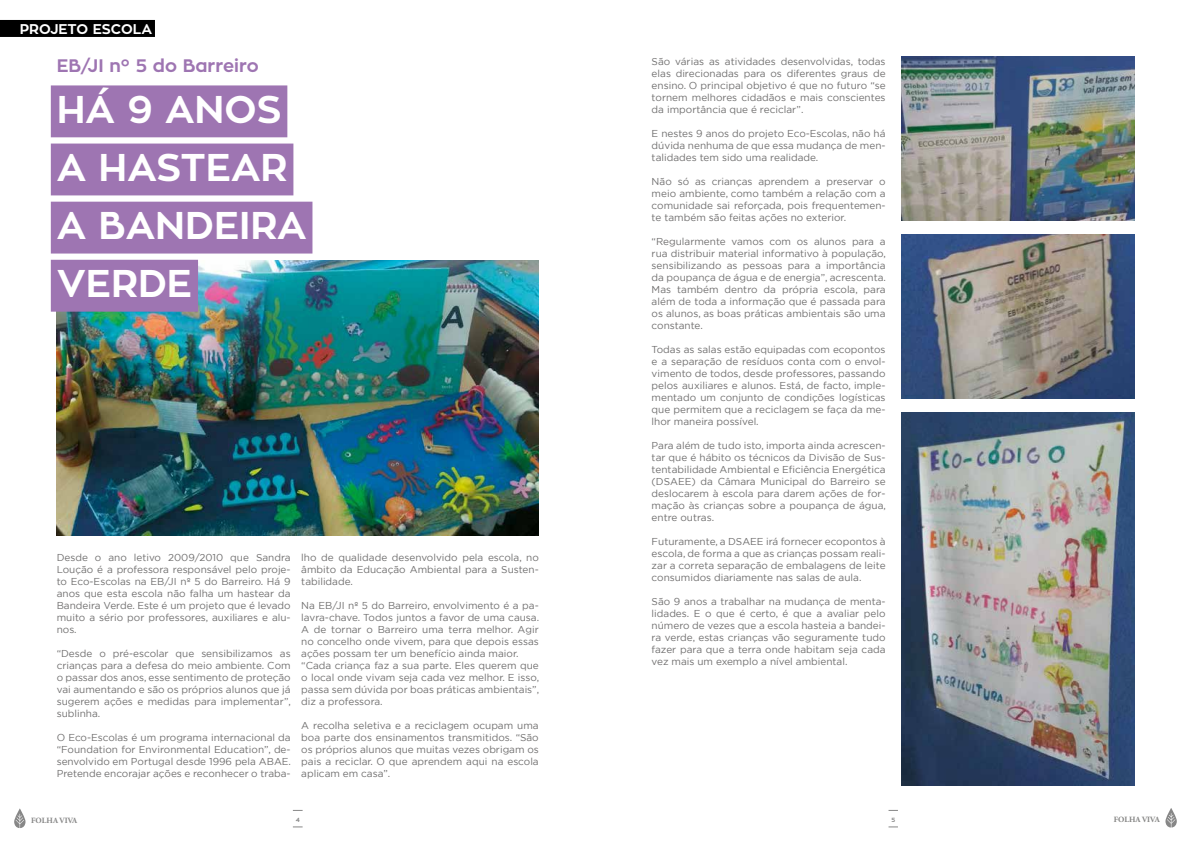
<style>
.page{position:relative;width:1191px;height:842px;background:#fff}
.page>*{position:absolute;margin:0;border:0;box-sizing:border-box;transform-origin:0 0}
.t1{font:700 38.4px/58.1px "Zona Pro";color:#fff}
.t2{font:700 18px "Zona Pro";color:#9e75b2}
.t3{font:700 14px "Zona Pro";color:#fff}
.t4{font:10px/12px "Gotham";color:#706f6f;text-align:justify}
.t5{font:700 8px "Adobe Garamond Pro";color:#878787}
.t6{font:700 8px "Adobe Garamond Pro";color:#858584}
.t7{font:700 6px "Zona Pro";color:#878787}
</style>
<div class="page">
<svg style="left:1165px;top:808px;width:11px;height:19px"></svg>
<svg style="left:14px;top:808px;width:12px;height:20px"></svg>
<div style="left:0;top:20px;width:155px;height:17px;background:#000"></div>
<img style="left:57px;top:261px;width:482px;height:275px">
<img style="left:901px;top:413px;width:234px;height:372px">
<img style="left:901px;top:57px;width:234px;height:163px">
<img style="left:901px;top:235px;width:234px;height:163px">
<div style="left:51px;top:85px;width:236px;height:52px;background:#9e75b2"></div>
<div style="left:51px;top:144px;width:242px;height:51px;background:#9e75b2"></div>
<div style="left:51px;top:202px;width:261px;height:52px;background:#9e75b2"></div>
<div style="left:51px;top:260px;width:147px;height:52px;background:#9e75b2"></div>
<h3 class="t3" style="left:20px;top:20px;width:134px">PROJETO ESCOLA</h3>
<h2 class="t2" style="left:57px;top:53px;width:203px">EB/JI nº 5 do Barreiro</h2>
<h1 class="t1" style="left:57px;top:80px;width:251px">HÁ 9 ANOS<br>A HASTEAR<br>A BANDEIRA<br>VERDE</h1>
<p class="t4" style="left:57px;top:551px;width:235px">Desde o ano letivo 2009/2010 que Sandra Loução é a professora responsável pelo proje&shy;to Eco-Escolas na EB/JI nº 5 do Barreiro. Há 9 anos que esta escola não falha um hastear da Bandeira Verde. Este é um projeto que é levado muito a sério por professores, auxiliares e alu&shy;nos.</p>
<p class="t4" style="left:57px;top:647px;width:236px">“Desde o pré-escolar que sensibilizamos as crianças para a defesa do meio ambiente. Com o passar dos anos, esse sentimento de proteção vai aumentando e são os próprios alunos que já sugerem ações e medidas para implementar”, sublinha.</p>
<p class="t4" style="left:57px;top:731px;width:236px">O Eco-Escolas é um programa internacional da “Foundation for Environmental Education”, de&shy;senvolvido em Portugal desde 1996 pela ABAE.<br>Pretende encorajar ações e reconhecer o traba-</p>
<p class="t4" style="left:301px;top:551px;width:239px">lho de qualidade desenvolvido pela escola, no âmbito da Educação Ambiental para a Susten&shy;tabilidade.</p>
<p class="t4" style="left:301px;top:599px;width:239px;text-align:left">Na EB/JI nº 5 do Barreiro, envolvimento é a pa&shy;lavra-chave. Todos juntos a favor de uma causa.<br>A de tornar o Barreiro uma terra melhor. Agir no concelho onde vivem, para que depois essas ações possam ter um benefício ainda maior. “Cada criança faz a sua parte. Eles querem que o local onde vivam seja cada vez melhor. E isso, passa sem dúvida por boas práticas ambientais”, diz a professora.</p>
<p class="t4" style="left:301px;top:719px;width:239px">A recolha seletiva e a reciclagem ocupam uma boa parte dos ensinamentos transmitidos. “São os próprios alunos que muitas vezes obrigam os pais a reciclar. O que aprendem aqui na escola aplicam em casa”.</p>
<p class="t4" style="left:651px;top:55px;width:235px">São várias as atividades desenvolvidas, todas elas direcionadas para os diferentes graus de ensino. O principal objetivo é que no futuro “se tornem melhores cidadãos e mais conscientes da importância que é reciclar”.</p>
<p class="t4" style="left:651px;top:127px;width:235px">E nestes 9 anos do projeto Eco-Escolas, não há dúvida nenhuma de que essa mudança de men&shy;talidades tem sido uma realidade.</p>
<p class="t4" style="left:651px;top:175px;width:235px">Não só as crianças aprendem a preservar o meio ambiente, como também a relação com a comunidade sai reforçada, pois frequentemen&shy;te também são feitas ações no exterior.</p>
<p class="t4" style="left:651px;top:235px;width:236px">“Regularmente vamos com os alunos para a rua distribuir material informativo à população, sensibilizando as pessoas para a importância da poupança de água e de energia”, acrescenta.<br>Mas também dentro da própria escola, para além de toda a informação que é passada para os alunos, as boas práticas ambientais são uma constante.</p>
<p class="t4" style="left:651px;top:343px;width:235px">Todas as salas estão equipadas com ecopontos e a separação de resíduos conta com o envol&shy;vimento de todos, desde professores, passando pelos auxiliares e alunos. Está, de facto, imple&shy;mentado um conjunto de condições logísticas que permitem que a reciclagem se faça da me&shy;lhor maneira possível.</p>
<p class="t4" style="left:651px;top:439px;width:236px">Para além de tudo isto, importa ainda acrescen&shy;tar que é hábito os técnicos da Divisão de Sus&shy;tentabilidade Ambiental e Eficiência Energética (DSAEE) da Câmara Municipal do Barreiro se deslocarem à escola para darem ações de for&shy;mação às crianças sobre a poupança de água, entre outras.</p>
<p class="t4" style="left:651px;top:535px;width:235px">Futuramente, a DSAEE irá fornecer ecopontos à escola, de forma a que as crianças possam reali&shy;zar a correta separação de embalagens de leite consumidos diariamente nas salas de aula.</p>
<p class="t4" style="left:651px;top:595px;width:235px">São 9 anos a trabalhar na mudança de menta&shy;lidades. E o que é certo, é que a avaliar pelo número de vezes que a escola hasteia a bandei&shy;ra verde, estas crianças vão seguramente tudo fazer para que a terra onde habitam seja cada vez mais um exemplo a nível ambiental.</p>
<p class="t5" style="left:31px;top:815px;width:48px">FOLHA VIVA</p>
<p class="t7" style="left:296px;top:815px;width:6px">4</p>
<p class="t7" style="left:891px;top:815px;width:5px">5</p>
<p class="t6" style="left:1113px;top:815px;width:48px">FOLHA VIVA</p>
</div>
